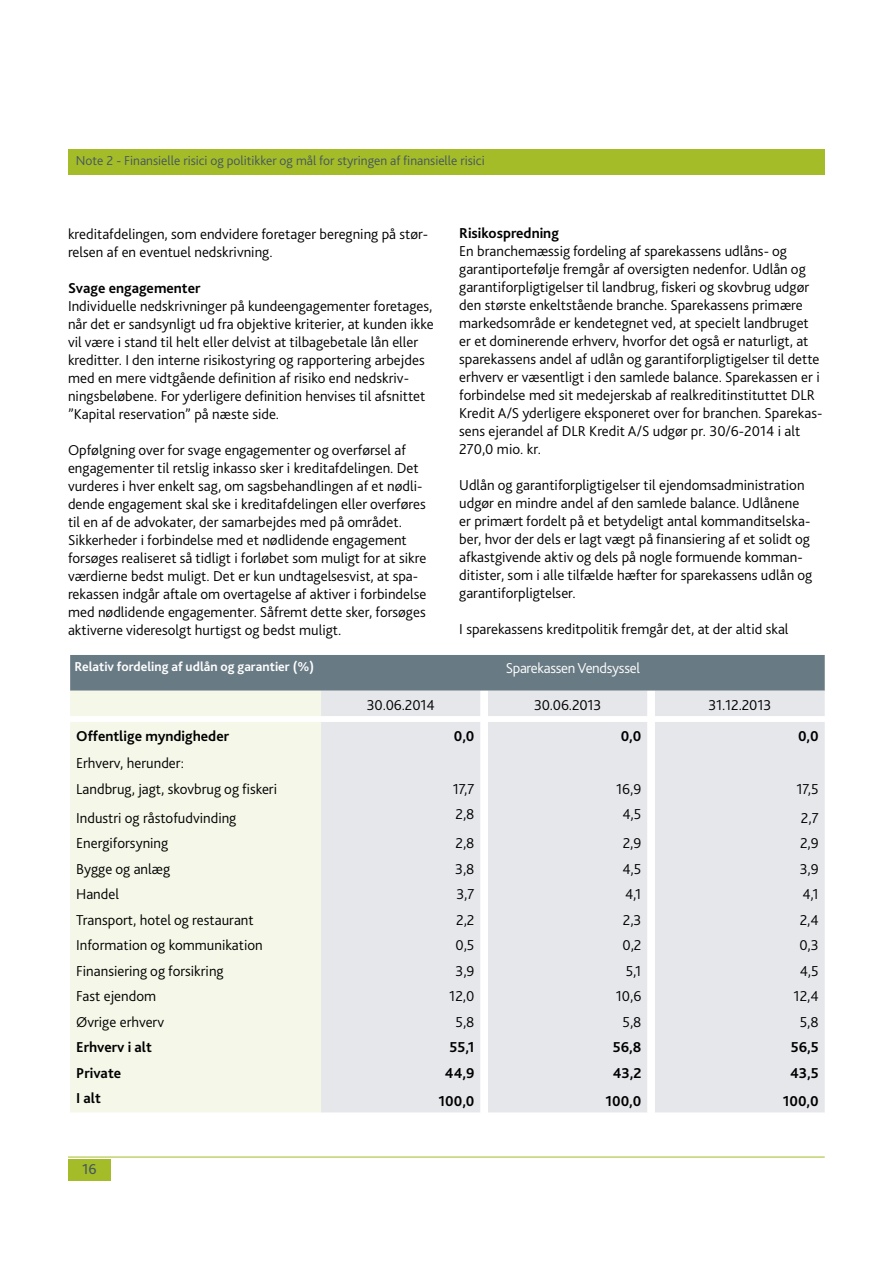
<style>
.page{position:relative;width:893px;height:1263px;background:#fff}
.page>*{position:absolute;margin:0;border:0;box-sizing:border-box;transform-origin:0 0}
.t1{font:300 15px/18px "Bliss 2";color:#000}
.t2{font:700 15px "Bliss 2";color:#000}
.t3{font:300 15px "Bliss 2";letter-spacing:-.02em;color:#fff}
.t4{font:15px "Bliss 2";color:#455761}
.t5{font:300 13.5px "Bliss 2";color:#455761}
.t6{font:700 13.5px "Bliss 2";color:#fff}
</style>
<div class="page">
<div style="left:68px;top:1159px;width:43px;height:21px;background:#a4bc27"></div>
<hr style="left:68px;top:1157px;width:757px;height:1px;background:#a4bc27">
<div style="left:68px;top:149px;width:757px;height:25px;background:#a4bc27"></div>
<div style="left:70px;top:655px;width:755px;height:36px;background:#687a84"></div>
<div style="left:70px;top:691px;width:251px;height:421px;background:#f5f7e8"></div>
<div style="left:321px;top:691px;width:504px;height:421px;background:#e6e7eb"></div>
<svg style="left:480px;top:691px;width:175px;height:421px;background:#e8e9ec"></svg>
<svg style="left:70px;top:716px;width:755px;height:6px"></svg>
<p class="t5" style="left:76px;top:153px;width:410px">Note 2 - Finansielle risici og politikker og mål for styringen af finansielle risici</p>
<p class="t1" style="left:68px;top:225px;width:361px">kreditafdelingen, som endvidere foretager beregning på stør&shy;relsen af en eventuel nedskrivning.</p>
<p class="t2" style="left:68px;top:279px;width:134px">Svage engagementer</p>
<p class="t1" style="left:68px;top:297px;width:367px">Individuelle nedskrivninger på kundeengagementer foretages, når det er sandsynligt ud fra objektive kriterier, at kunden ikke vil være i stand til helt eller delvist at tilbagebetale lån eller kreditter. I den interne risikostyring og rapportering arbejdes med en mere vidtgående definition af risiko end nedskriv&shy;ningsbeløbene. For yderligere definition henvises til afsnittet ”Kapital reservation” på næste side.</p>
<p class="t1" style="left:68px;top:441px;width:360px">Opfølgning over for svage engagementer og overførsel af engagementer til retslig inkasso sker i kreditafdelingen. Det vurderes i hver enkelt sag, om sagsbehandlingen af et nødli&shy;dende engagement skal ske i kreditafdelingen eller overføres til en af de advokater, der samarbejdes med på området.<br>Sikkerheder i forbindelse med et nødlidende engagement forsøges realiseret så tidligt i forløbet som muligt for at sikre værdierne bedst muligt. Det er kun undtagelsesvist, at spa&shy;rekassen indgår aftale om overtagelse af aktiver i forbindelse med nødlidende engagementer. Såfremt dette sker, forsøges aktiverne videresolgt hurtigst og bedst muligt.</p>
<p class="t2" style="left:459px;top:223px;width:101px">Risikospredning</p>
<p class="t1" style="left:459px;top:241px;width:365px">En branchemæssig fordeling af sparekassens udlåns- og garantiportefølje fremgår af oversigten nedenfor. Udlån og garantiforpligtigelser til landbrug, fiskeri og skovbrug udgør den største enkeltstående branche. Sparekassens primære markedsområde er kendetegnet ved, at specielt landbruget er et dominerende erhverv, hvorfor det også er naturligt, at sparekassens andel af udlån og garantiforpligtigelser til dette erhverv er væsentligt i den samlede balance. Sparekassen er i forbindelse med sit medejerskab af realkreditinstituttet DLR Kredit A/S yderligere eksponeret over for branchen. Sparekas&shy;sens ejerandel af DLR Kredit A/S udgør pr. 30/6-2014 i alt 270,0 mio. kr.</p>
<p class="t1" style="left:459px;top:475px;width:354px">Udlån og garantiforpligtigelser til ejendomsadministration udgør en mindre andel af den samlede balance. Udlånene er primært fordelt på et betydeligt antal kommanditselska&shy;ber, hvor der dels er lagt vægt på finansiering af et solidt og afkastgivende aktiv og dels på nogle formuende komman&shy;ditister, som i alle tilfælde hæfter for sparekassens udlån og garantiforpligtelser.</p>
<p class="t1" style="left:459px;top:619px;width:331px">I sparekassens kreditpolitik fremgår det, at der altid skal</p>
<p class="t6" style="left:74px;top:658px;width:241px">Relativ fordeling af udlån og garantier (%)</p>
<p class="t3" style="left:506px;top:658px;width:136px">Sparekassen Vendsyssel</p>
<p class="t1" style="left:367px;top:696px;width:69px">30.06.2014</p>
<p class="t1" style="left:534px;top:696px;width:69px">30.06.2013</p>
<p class="t1" style="left:708px;top:696px;width:64px">31.12.2013</p>
<p class="t2" style="left:76px;top:727px;width:155px">Offentlige myndigheder</p>
<p class="t2" style="left:454px;top:727px;width:22px">0,0</p>
<p class="t2" style="left:621px;top:727px;width:22px">0,0</p>
<p class="t2" style="left:798px;top:727px;width:22px">0,0</p>
<p class="t1" style="left:76px;top:750px;width:202px;line-height:25.5px">Erhverv, herunder:<br>Landbrug, jagt, skovbrug og fiskeri</p>
<p class="t1" style="left:453px;top:779px;width:23px">17,7</p>
<p class="t1" style="left:616px;top:779px;width:27px">16,9</p>
<p class="t1" style="left:796px;top:779px;width:24px">17,5</p>
<p class="t1" style="left:76px;top:808px;width:162px">Industri og råstofudvinding</p>
<p class="t1" style="left:455px;top:805px;width:21px">2,8</p>
<p class="t1" style="left:622px;top:805px;width:21px">4,5</p>
<p class="t1" style="left:801px;top:808px;width:19px">2,7</p>
<p class="t1" style="left:76px;top:834px;width:94px">Energiforsyning</p>
<p class="t1" style="left:455px;top:834px;width:21px">2,8</p>
<p class="t1" style="left:623px;top:834px;width:20px">2,9</p>
<p class="t1" style="left:800px;top:834px;width:20px">2,9</p>
<p class="t1" style="left:76px;top:859px;width:95px">Bygge og anlæg</p>
<p class="t1" style="left:455px;top:859px;width:21px">3,8</p>
<p class="t1" style="left:622px;top:859px;width:21px">4,5</p>
<p class="t1" style="left:800px;top:859px;width:21px">3,9</p>
<p class="t1" style="left:76px;top:885px;width:44px">Handel</p>
<p class="t1" style="left:456px;top:885px;width:20px">3,7</p>
<p class="t1" style="left:625px;top:885px;width:18px">4,1</p>
<p class="t1" style="left:802px;top:885px;width:18px">4,1</p>
<p class="t1" style="left:76px;top:910px;width:179px">Transport, hotel og restaurant</p>
<p class="t1" style="left:456px;top:910px;width:20px">2,2</p>
<p class="t1" style="left:623px;top:910px;width:20px">2,3</p>
<p class="t1" style="left:800px;top:910px;width:21px">2,4</p>
<p class="t1" style="left:76px;top:936px;width:188px">Information og kommunikation</p>
<p class="t1" style="left:455px;top:936px;width:21px">0,5</p>
<p class="t1" style="left:622px;top:936px;width:21px">0,2</p>
<p class="t1" style="left:799px;top:936px;width:21px">0,3</p>
<p class="t1" style="left:76px;top:961px;width:149px">Finansiering og forsikring</p>
<p class="t1" style="left:455px;top:961px;width:21px">3,9</p>
<p class="t1" style="left:626px;top:961px;width:17px">5,1</p>
<p class="t1" style="left:800px;top:961px;width:21px">4,5</p>
<p class="t1" style="left:76px;top:987px;width:81px">Fast ejendom</p>
<p class="t1" style="left:449px;top:987px;width:27px">12,0</p>
<p class="t1" style="left:616px;top:987px;width:27px">10,6</p>
<p class="t1" style="left:794px;top:987px;width:27px">12,4</p>
<p class="t1" style="left:76px;top:1012px;width:89px">Øvrige erhverv</p>
<p class="t1" style="left:455px;top:1012px;width:21px">5,8</p>
<p class="t1" style="left:622px;top:1012px;width:21px">5,8</p>
<p class="t1" style="left:800px;top:1012px;width:21px">5,8</p>
<p class="t2" style="left:76px;top:1038px;width:77px">Erhverv i alt</p>
<p class="t2" style="left:450px;top:1038px;width:26px">55,1</p>
<p class="t2" style="left:613px;top:1038px;width:30px">56,8</p>
<p class="t2" style="left:791px;top:1038px;width:29px">56,5</p>
<p class="t2" style="left:76px;top:1063px;width:47px">Private</p>
<p class="t2" style="left:445px;top:1063px;width:31px">44,9</p>
<p class="t2" style="left:613px;top:1063px;width:30px">43,2</p>
<p class="t2" style="left:790px;top:1063px;width:30px">43,5</p>
<p class="t2" style="left:76px;top:1089px;width:26px">I alt</p>
<p class="t2" style="left:438px;top:1092px;width:37px">100,0</p>
<p class="t2" style="left:605px;top:1092px;width:37px">100,0</p>
<p class="t2" style="left:783px;top:1092px;width:37px">100,0</p>
<p class="t4" style="left:82px;top:1159px;width:16px">16</p>
</div>
